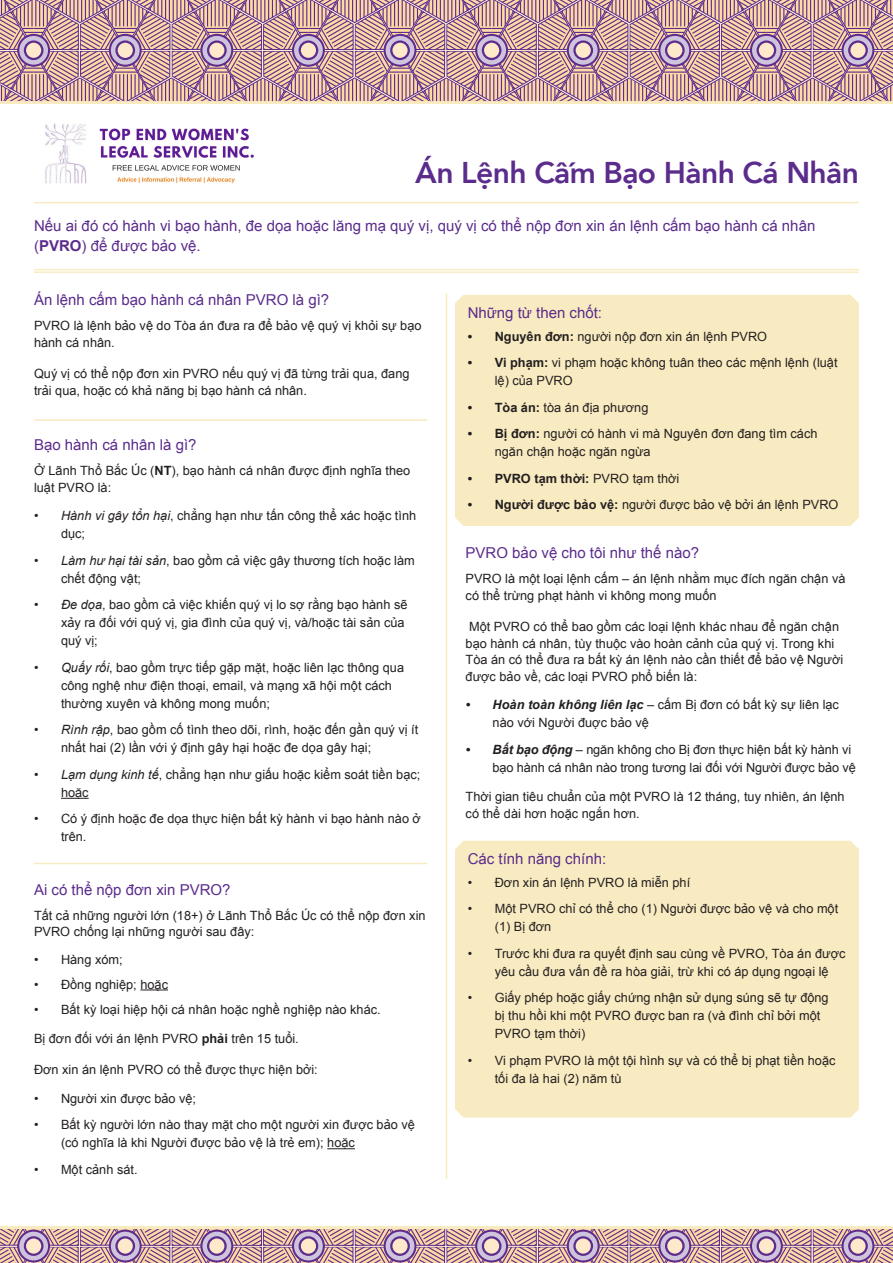
<style>
.page{position:relative;width:893px;height:1263px;background:#fff}
.page>*{position:absolute;margin:0;border:0;box-sizing:border-box;transform-origin:0 0}
.Document_name_one{font:800 30px "Avenir";letter-spacing:-.02em;color:#5b2c8c}
.Heading_Level_2{font:15px/19.5px "Arial";color:#5b2c8c}
.Body{font:12.75px/18px "Arial";color:#231f20}
.t1{font:700 12.75px "Arial";color:#231f20}
.s1{font-weight:700}
.s2{font-style:italic}
.s3{font-weight:400}
.s4{font-weight:700;font-style:italic}
</style>
<div class="page">
<div style="left:455px;top:295px;width:404px;height:231px;background:#f9ebc1"></div>
<div style="left:455px;top:841px;width:404px;height:276px;background:#f9ebc1"></div>
<svg style="left:61px;top:798px;width:28px;height:1px"></svg>
<svg style="left:140px;top:989px;width:28px;height:1px"></svg>
<svg style="left:327px;top:1148px;width:28px;height:1px"></svg>
<hr style="left:446px;top:293px;width:1px;height:886px;background:#f9ebc1">
<hr style="left:34px;top:863px;width:393px;height:1px;background:#f9ebc1">
<hr style="left:34px;top:419px;width:393px;height:2px;background:#f9ebc1">
<hr style="left:34px;top:202px;width:825px;height:1px;background:#f9ebc1">
<hr style="left:34px;top:269px;width:825px;height:1px;background:#f9ebc1">
<hr style="left:34px;top:271px;width:825px;height:2px;background:#f9ebc1">
<img style="left:45px;top:123px;width:209px;height:61px">
<svg style="left:0;top:0;width:893px;height:101px;background:#c29ba0"></svg>
<hr style="left:0;top:101px;width:893px;height:3px;background:#f9ebc1">
<svg style="left:0;top:1229px;width:893px;height:33px;background:#c09ca6"></svg>
<hr style="left:0;top:1226px;width:893px;height:3px;background:#f9ebc1">
<p class="Document_name_one" style="left:415px;top:149px;width:445px">Án Lệnh Cấm Bạo Hành Cá Nhân</p>
<p class="Heading_Level_2" style="left:34px;top:216px;width:783px">Nếu ai đó có hành vi bạo hành, đe dọa hoặc lăng mạ quý vị, quý vị có thể nộp đơn xin án lệnh cấm bạo hành cá nhân (<span class="s1">PVRO</span>) để được bảo vệ.</p>
<p class="Heading_Level_2" style="left:34px;top:290px;width:297px">Án lệnh cấm bạo hành cá nhân PVRO là gì?</p>
<p class="Body" style="left:34px;top:318px;width:389px;line-height:16.5px">PVRO là lệnh bảo vệ do Tòa án đưa ra để bảo vệ quý vị khỏi sự bạo hành cá nhân.</p>
<p class="Body" style="left:34px;top:365px;width:377px;line-height:16.5px">Quý vị có thể nộp đơn xin PVRO nếu quý vị đã từng trải qua, đang trải qua, hoặc có khả năng bị bạo hành cá nhân.</p>
<p class="Heading_Level_2" style="left:34px;top:435px;width:164px">Bạo hành cá nhân là gì?</p>
<p class="Body" style="left:34px;top:463px;width:378px;line-height:16.5px">Ở Lãnh Thổ Bắc Úc (<span class="s1">NT</span>), bạo hành cá nhân được định nghĩa theo luật PVRO là:</p>
<p class="Body" style="left:61px;top:507px;width:357px;text-indent:-27px"><span class="s2">• Hành vi gây tổn hại</span>, chẳng hạn như tấn công thể xác hoặc tình dục;</p>
<p class="Body" style="left:61px;top:551px;width:355px;text-indent:-27px"><span class="s2">• Làm hư hại tài sản</span>, bao gồm cả việc gây thương tích hoặc làm chết động vật;</p>
<p class="Body" style="left:61px;top:596px;width:348px;text-indent:-27px"><span class="s2">• Đe dọa</span>, bao gồm cả việc khiến quý vị lo sợ rằng bạo hành sẽ xảy ra đối với quý vị, gia đình của quý vị, và/hoặc tài sản của quý vị;</p>
<p class="Body" style="left:61px;top:658px;width:345px;text-indent:-27px"><span class="s2">• Quấy rối</span>, bao gồm trực tiếp gặp mặt, hoặc liên lạc thông qua công nghệ như điện thoại, email, và mạng xã hội một cách thường xuyên và không mong muốn;</p>
<p class="Body" style="left:61px;top:721px;width:359px;text-indent:-27px"><span class="s2">• Rình rập</span>, bao gồm cố tình theo dõi, rình, hoặc đến gần quý vị ít nhất hai (2) lần với ý định gây hại hoặc đe dọa gây hại;</p>
<p class="Body" style="left:61px;top:765px;width:361px;text-indent:-27px"><span class="s2">• Lạm dụng kinh tế</span>, chẳng hạn như giấu hoặc kiểm soát tiền bạc; hoặc</p>
<p class="Body" style="left:61px;top:810px;width:361px;text-indent:-27px">• Có ý định hoặc đe dọa thực hiện bất kỳ hành vi bạo hành nào ở trên.</p>
<p class="Heading_Level_2" style="left:34px;top:880px;width:198px">Ai có thể nộp đơn xin PVRO?</p>
<p class="Body" style="left:34px;top:907px;width:393px;line-height:16.5px">Tất cả những người lớn (18+) ở Lãnh Thổ Bắc Úc có thể nộp đơn xin<br>PVRO chống lại những người sau đây:</p>
<p class="Body" style="left:34px;top:950px;width:90px">• Hàng xóm;</p>
<p class="Body" style="left:34px;top:975px;width:136px">• Đồng nghiệp; hoặc</p>
<p class="Body" style="left:34px;top:1000px;width:348px">• Bất kỳ loại hiệp hội cá nhân hoặc nghề nghiệp nào khác.</p>
<p class="Body" style="left:34px;top:1029px;width:266px">Bị đơn đối với án lệnh PVRO <span class="s1">phải</span> trên 15 tuổi.</p>
<p class="Body" style="left:34px;top:1061px;width:285px">Đơn xin án lệnh PVRO có thể được thực hiện bởi:</p>
<p class="Body" style="left:34px;top:1089px;width:164px">• Người xin được bảo vệ;</p>
<p class="Body" style="left:61px;top:1116px;width:355px;text-indent:-27px">• Bất kỳ người lớn nào thay mặt cho một người xin được bảo vệ (có nghĩa là khi Người được bảo vệ là trẻ em); hoặc</p>
<p class="Body" style="left:34px;top:1160px;width:105px">• Một cảnh sát.</p>
<p class="Heading_Level_2" style="left:468px;top:303px;width:136px">Những từ then chốt:</p>
<p class="Body" style="left:468px;top:327px;width:301px"><span class="s1">• Nguyên đơn:</span> người nộp đơn xin án lệnh PVRO</p>
<p class="Body" style="left:495px;top:354px;width:344px;text-indent:-27px"><span class="s1">• Vi phạm:</span> vi phạm hoặc không tuân theo các mệnh lệnh (luật lệ) của PVRO</p>
<p class="Body" style="left:468px;top:398px;width:182px"><span class="s1">• Tòa án:</span> tòa án địa phương</p>
<p class="Body" style="left:495px;top:425px;width:324px;text-indent:-27px"><span class="s1">• Bị đơn:</span> người có hành vi mà Nguyên đơn đang tìm cách ngăn chận hoặc ngăn ngừa</p>
<p class="t1" style="left:468px;top:470px;width:213px">• PVRO tạm thời: <span class="s3">PVRO tạm thời</span></p>
<p class="Body" style="left:468px;top:496px;width:372px"><span class="s1">• Người được bảo vệ:</span> người được bảo vệ bởi án lệnh PVRO</p>
<p class="Heading_Level_2" style="left:466px;top:543px;width:235px">PVRO bảo vệ cho tôi như thế nào?</p>
<p class="Body" style="left:466px;top:571px;width:381px;line-height:16.5px">PVRO là một loại lệnh cấm – án lệnh nhằm mục đích ngăn chận và có thể trừng phạt hành vi không mong muốn</p>
<p class="Body" style="left:466px;top:618px;width:379px;line-height:16.5px">Một PVRO có thể bao gồm các loại lệnh khác nhau để ngăn chận bạo hành cá nhân, tùy thuộc vào hoàn cảnh của quý vị. Trong khi Tòa án có thể đưa ra bất kỳ án lệnh nào cần thiết để bảo vệ Người được bảo về, các loại PVRO phổ biến là:</p>
<p class="Body" style="left:493px;top:696px;width:348px;text-indent:-27px"><span class="s4">• Hoàn toàn không liên lạc</span> – cấm Bị đơn có bất kỳ sự liên lạc nào với Người đuợc bảo vệ</p>
<p class="Body" style="left:493px;top:740px;width:365px;text-indent:-27px"><span class="s4">• Bất bạo động</span> – ngăn không cho Bị đơn thực hiện bất kỳ hành vi bạo hành cá nhân nào trong tương lai đối với Người được bảo vệ</p>
<p class="Body" style="left:466px;top:788px;width:381px;line-height:16.5px">Thời gian tiêu chuẩn của một PVRO là 12 tháng, tuy nhiên, án lệnh có thể dài hơn hoặc ngắn hơn.</p>
<p class="Heading_Level_2" style="left:468px;top:849px;width:140px">Các tính năng chính:</p>
<p class="Body" style="left:468px;top:873px;width:224px">• Đơn xin án lệnh PVRO là miễn phí</p>
<p class="Body" style="left:495px;top:900px;width:345px;text-indent:-27px">• Một PVRO chỉ có thể cho (1) Người được bảo vệ và cho một (1) Bị đơn</p>
<p class="Body" style="left:495px;top:944px;width:352px;text-indent:-27px">• Trước khi đưa ra quyết định sau cùng về PVRO, Tòa án được yêu cầu đưa vấn đề ra hòa giải, trừ khi có áp dụng ngoại lệ</p>
<p class="Body" style="left:495px;top:989px;width:335px;text-indent:-27px">• Giấy phép hoặc giấy chứng nhận sử dụng súng sẽ tự động bị thu hồi khi một PVRO được ban ra (và đình chỉ bởi một<br>PVRO tạm thời)</p>
<p class="Body" style="left:495px;top:1051px;width:342px;text-indent:-27px">• Vi phạm PVRO là một tội hình sự và có thể bị phạt tiền hoặc tối đa là hai (2) năm tù</p>
</div>
